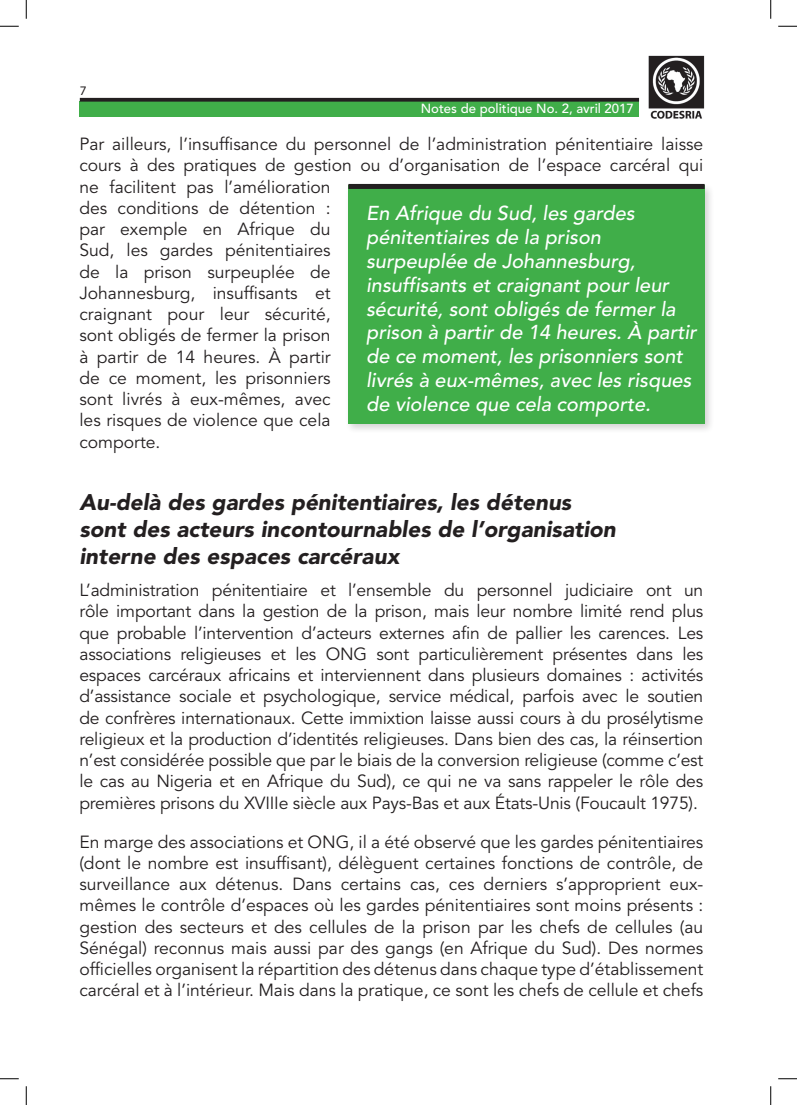
<style>
.page{position:relative;width:797px;height:1105px;background:#fff}
.page>*{position:absolute;margin:0;border:0;box-sizing:border-box;transform-origin:0 0}
.Titre2{font:italic 900 22.5px/27px "Avenir";color:#231f20}
.Commentaire{font:italic 500 20px/23.8px "Avenir";color:#fff}
.Texte1{font:17.5px/21.2px "Avenir";color:#231f20;text-align:justify}
.t1{font:500 13.12px "Avenir";color:#fff}
.t2{font:13.12px "Myriad Pro";color:#231f20}
</style>
<div class="page">
<div style="left:80px;top:102px;width:559px;height:15px;background:#40ae49"></div>
<svg style="left:80px;top:98px;width:559px;height:4px;background:#252c23"></svg>
<img style="left:648px;top:55px;width:57px;height:64px">
<div style="left:345px;top:182px;width:370px;height:252px;background:#231f20;opacity:.2"></div>
<div style="left:348px;top:186px;width:356px;height:238px;background:#40ae49"></div>
<div style="left:348px;top:184px;width:356px;height:5px;background:#231f20"></div>
<svg style="left:0;top:25px;width:19px;height:2px"></svg>
<svg style="left:778px;top:25px;width:19px;height:2px"></svg>
<svg style="left:0;top:1078px;width:19px;height:1px"></svg>
<svg style="left:778px;top:1078px;width:19px;height:1px"></svg>
<svg style="left:25px;top:0;width:2px;height:19px"></svg>
<svg style="left:25px;top:1086px;width:2px;height:19px"></svg>
<svg style="left:770px;top:0;width:1px;height:19px"></svg>
<svg style="left:770px;top:1086px;width:1px;height:19px"></svg>
<p class="t2" style="left:80px;top:82px;width:8px">7</p>
<p class="t1" style="left:421px;top:101px;width:214px">Notes de politique No. 2, avril 2017</p>
<p class="Texte1" style="left:79px;top:134px;width:625px;text-align:left">Par ailleurs, l’insuffisance du personnel de l’administration pénitentiaire laisse cours à des pratiques de gestion ou d’organisation de l’espace carcéral qui ne facilitent pas l’amélioration<br>des conditions de détention :<br>par exemple en Afrique du<br>Sud, les gardes pénitentiaires<br>de la prison surpeuplée de<br>Johannesburg, insuffisants et<br>craignant pour leur sécurité,<br>sont obligés de fermer la prison<br>à partir de 14 heures. À partir<br>de ce moment, les prisonniers<br>sont livrés à eux-mêmes, avec<br>les risques de violence que cela<br>comporte.</p>
<p class="Commentaire" style="left:366px;top:202px;width:332px">En Afrique du Sud, les gardes pénitentiaires de la prison surpeuplée de Johannesburg, insuffisants et craignant pour leur sécurité, sont obligés de fermer la prison à partir de 14 heures. À partir de ce moment, les prisonniers sont livrés à eux-mêmes, avec les risques de violence que cela comporte.</p>
<p class="Titre2" style="left:79px;top:489px;width:538px">Au-delà des gardes pénitentiaires, les détenus sont des acteurs incontournables de l’organisation interne des espaces carcéraux</p>
<p class="Texte1" style="left:79px;top:580px;width:625px">L’administration pénitentiaire et l’ensemble du personnel judiciaire ont un rôle important dans la gestion de la prison, mais leur nombre limité rend plus que probable l’intervention d’acteurs externes afin de pallier les carences. Les associations religieuses et les ONG sont particulièrement présentes dans les espaces carcéraux africains et interviennent dans plusieurs domaines : activités d’assistance sociale et psychologique, service médical, parfois avec le soutien de confrères internationaux. Cette immixtion laisse aussi cours à du prosélytisme religieux et la production d’identités religieuses. Dans bien des cas, la réinsertion n’est considérée possible que par le biais de la conversion religieuse (comme c’est le cas au Nigeria et en Afrique du Sud), ce qui ne va sans rappeler le rôle des premières prisons du XVIIIe siècle aux Pays-Bas et aux États-Unis (Foucault 1975).</p>
<p class="Texte1" style="left:79px;top:831px;width:625px">En marge des associations et ONG, il a été observé que les gardes pénitentiaires (dont le nombre est insuffisant), délèguent certaines fonctions de contrôle, de surveillance aux détenus. Dans certains cas, ces derniers s’approprient eux&shy;mêmes le contrôle d’espaces où les gardes pénitentiaires sont moins présents : gestion des secteurs et des cellules de la prison par les chefs de cellules (au Sénégal) reconnus mais aussi par des gangs (en Afrique du Sud). Des normes officielles organisent la répartition des détenus dans chaque type d’établissement carcéral et à l’intérieur. Mais dans la pratique, ce sont les chefs de cellule et chefs</p>
</div>
